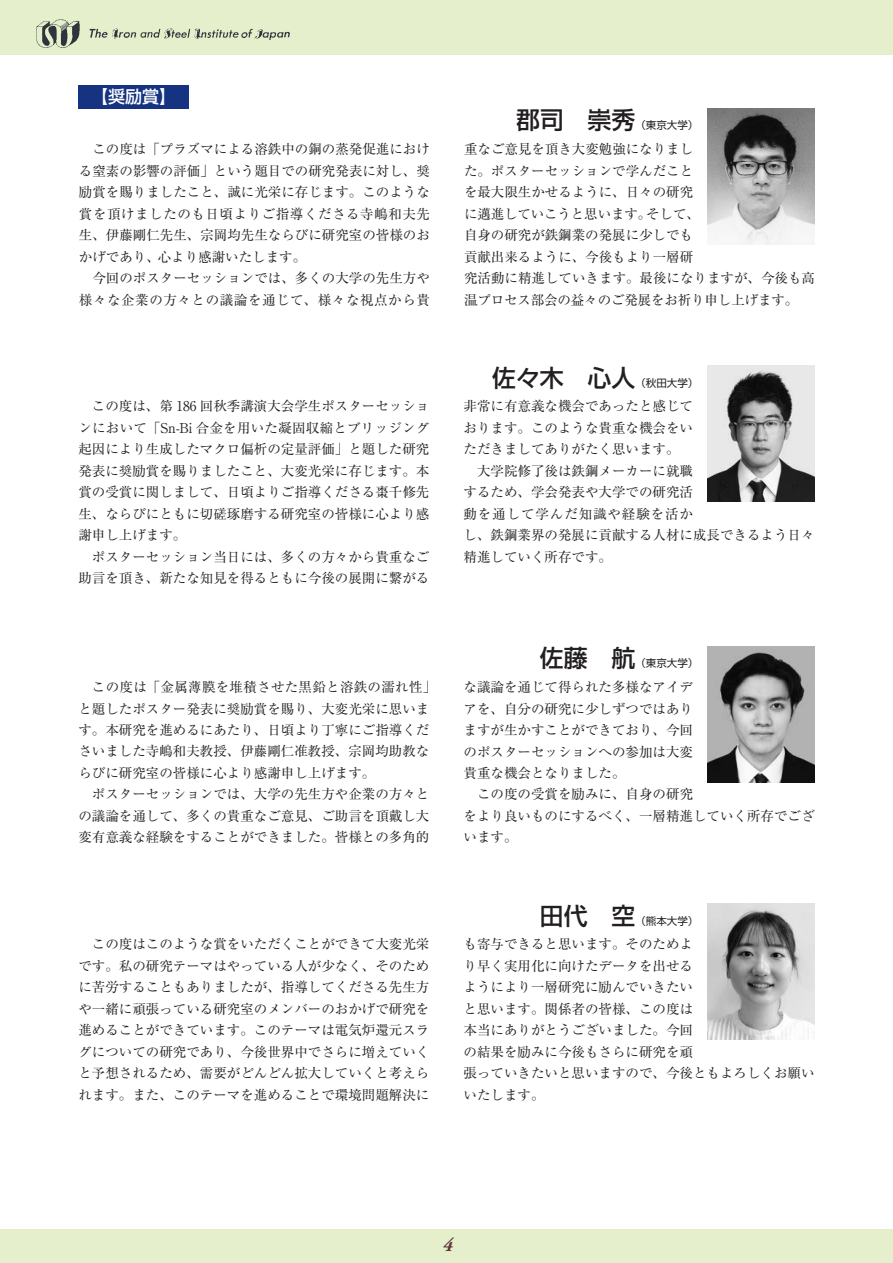
<style>
.page{position:relative;width:893px;height:1263px;background:#fff}
.page>*{position:absolute;margin:0;border:0;box-sizing:border-box;transform-origin:0 0}
.t1{font:500 23.85px "Shin Go Pr 6";color:#231f20}
.t2{font:italic 700 19.2px "Adobe Garamond Pro";color:#5e333a}
.t3{font:500 16.95px "Shin Go Pr 6";color:#fff}
.t4{font:13.5px/21.5px "Ryumin Pr 6";color:#231f20;text-align:justify}
.t5{font:13.5px/21.5px "Ryumin Pr 6";letter-spacing:.02em;color:#231f20;text-align:right}
.t6{font:10.5px "Shin Go Pr 6";color:#231f20}
</style>
<div class="page">
<div style="left:0;top:1229px;width:893px;height:34px;background:#e5efcb"></div>
<img style="left:707px;top:366px;width:107px;height:136px">
<img style="left:707px;top:646px;width:107px;height:136px">
<img style="left:707px;top:903px;width:107px;height:136px">
<div style="left:78px;top:85px;width:111px;height:23px;background:#163382"></div>
<div style="left:0;top:0;width:893px;height:55px;background:#e5efcb"></div>
<img style="left:36px;top:19px;width:254px;height:29px">
<img style="left:707px;top:108px;width:107px;height:136px">
<p class="t3" style="left:91px;top:83px;width:87px">【奨励賞】</p>
<p class="t4" style="left:79px;top:138px;width:353px;text-indent:14px">この度は「プラズマによる溶鉄中の銅の蒸発促進における窒素の影響の評価」という題目での研究発表に対し、奨励賞を賜りましたこと、誠に光栄に存じます。このような賞を頂けましたのも日頃よりご指導くださる寺嶋和夫先生、伊藤剛仁先生、宗岡均先生ならびに研究室の皆様のおかげであり、心より感謝いたします。</p>
<p class="t5" style="left:79px;top:267px;width:353px">今回のポスターセッションでは、多くの大学の先生方や様々な企業の方々との議論を通じて、様々な視点から貴</p>
<p class="t4" style="left:78px;top:395px;width:353px;text-indent:14px">この度は、第 186 回秋季講演大会学生ポスターセッションにおいて「Sn-Bi 合金を用いた凝固収縮とブリッジング起因により生成したマクロ偏析の定量評価」と題した研究発表に奨励賞を賜りましたこと、大変光栄に存じます。本賞の受賞に関しまして、日頃よりご指導くださる棗千修先生、ならびにともに切磋琢磨する研究室の皆様に心より感謝申し上げます。</p>
<p class="t4" style="left:78px;top:545px;width:352px;text-align:right">ポスターセッション当日には、多くの方々から貴重なご助言を頂き、新たな知見を得るともに今後の展開に繋がる</p>
<p class="t4" style="left:78px;top:675px;width:359px;text-align:left;text-indent:14px">この度は「金属薄膜を堆積させた黒鉛と溶鉄の濡れ性」と題したポスター発表に奨励賞を賜り、大変光栄に思います。本研究を進めるにあたり、日頃より丁寧にご指導くださいました寺嶋和夫教授、伊藤剛仁准教授、宗岡均助教ならびに研究室の皆様に心より感謝申し上げます。</p>
<p class="t4" style="left:78px;top:783px;width:352px;text-indent:14px">ポスターセッションでは、大学の先生方や企業の方々との議論を通して、多くの貴重なご意見、ご助言を頂戴し大変有意義な経験をすることができました。皆様との多角的</p>
<h1 class="t1" style="left:516px;top:101px;width:121px">郡司　崇秀</h1>
<p class="t6" style="left:635px;top:117px;width:65px">（東京大学）</p>
<p class="t4" style="left:464px;top:138px;width:353px;text-align:left">重なご意見を頂き大変勉強になりまし<br>た。ポスターセッションで学んだこと<br>を最大限生かせるように、日々の研究<br>に邁進していこうと思います。そして、<br>自身の研究が鉄鋼業の発展に少しでも<br>貢献出来るように、今後もより一層研<br>究活動に精進していきます。最後になりますが、今後も高温プロセス部会の益々のご発展をお祈り申し上げます。</p>
<h1 class="t1" style="left:492px;top:358px;width:145px">佐々木　心人</h1>
<p class="t6" style="left:635px;top:374px;width:65px">（秋田大学）</p>
<p class="t4" style="left:463px;top:395px;width:231px">非常に有意義な機会であったと感じております。このような貴重な機会をいただきましてありがたく思います。</p>
<p class="t4" style="left:463px;top:459px;width:352px;text-align:left;text-indent:13px">大学院修了後は鉄鋼メーカーに就職<br>するため、学会発表や大学での研究活<br>動を通して学んだ知識や経験を活か<br>し、鉄鋼業界の発展に貢献する人材に成長できるよう日々精進していく所存です。</p>
<h1 class="t1" style="left:540px;top:639px;width:97px">佐藤　航</h1>
<p class="t6" style="left:635px;top:655px;width:65px">（東京大学）</p>
<p class="t4" style="left:463px;top:676px;width:231px">な議論を通じて得られた多様なアイデアを、自分の研究に少しずつではありますが生かすことができており、今回のポスターセッションへの参加は大変貴重な機会となりました。</p>
<p class="t4" style="left:463px;top:783px;width:352px;text-align:left;text-indent:13px">この度の受賞を励みに、自身の研究<br>をより良いものにするべく、一層精進していく所存でございます。</p>
<h1 class="t1" style="left:540px;top:896px;width:97px">田代　空</h1>
<p class="t6" style="left:635px;top:912px;width:65px">（熊本大学）</p>
<p class="t4" style="left:78px;top:933px;width:352px;text-indent:14px">この度はこのような賞をいただくことができて大変光栄です。私の研究テーマはやっている人が少なく、そのために苦労することもありましたが、指導してくださる先生方や一緒に頑張っている研究室のメンバーのおかげで研究を進めることができています。このテーマは電気炉還元スラグについての研究であり、今後世界中でさらに増えていくと予想されるため、需要がどんどん拡大していくと考えられます。また、このテーマを進めることで環境問題解決に</p>
<p class="t4" style="left:463px;top:933px;width:352px;text-align:left">も寄与できると思います。そのためよ<br>り早く実用化に向けたデータを出せる<br>ようにより一層研究に励んでいきたい<br>と思います。関係者の皆様、この度は<br>本当にありがとうございました。今回<br>の結果を励みに今後もさらに研究を頑<br>張っていきたいと思いますので、今後ともよろしくお願いいたします。</p>
<h2 class="t2" style="left:443px;top:1234px;width:11px">4</h2>
</div>
